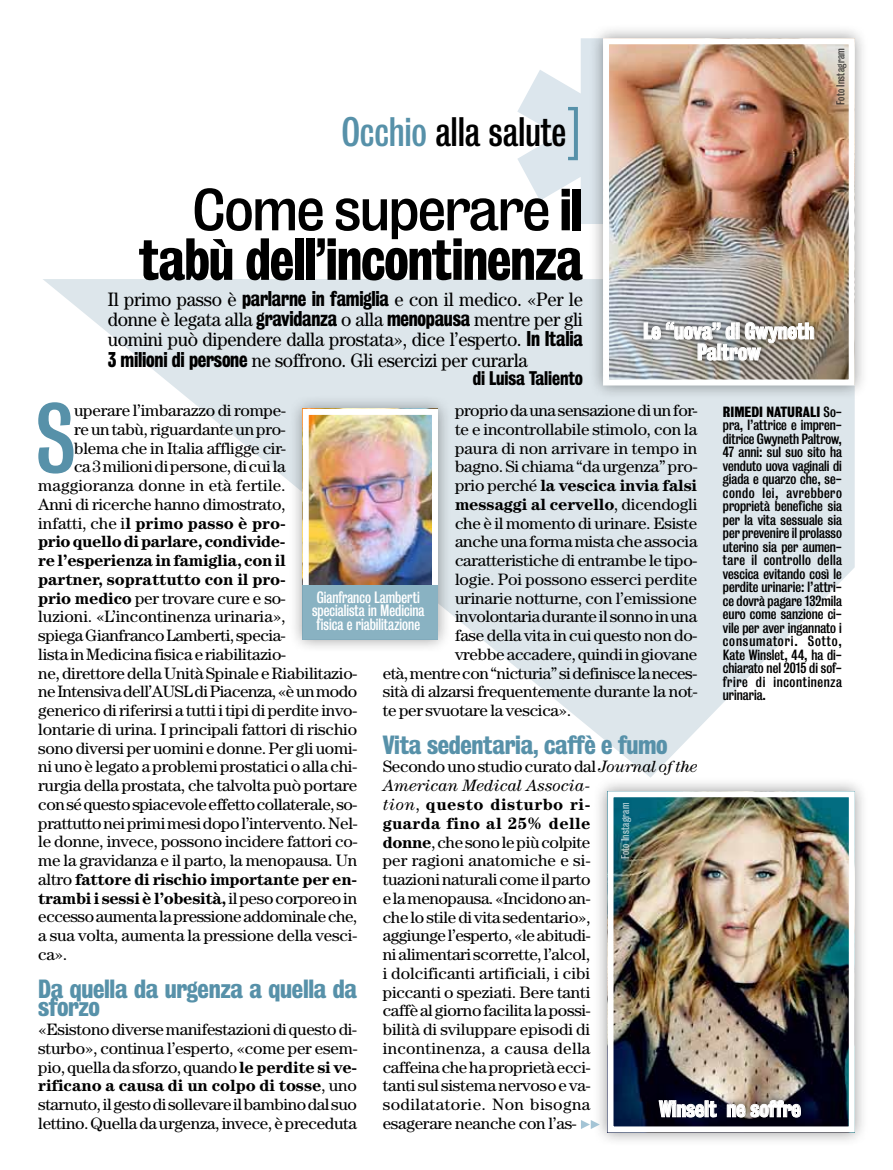
<style>
.page{position:relative;width:893px;height:1170px;background:#fff}
.page>*{position:absolute;margin:0;border:0;box-sizing:border-box;transform-origin:0 0}
.t1{font:89.7px "Bureau Grotesque Three Three";color:#5791a9}
.t2{font:54px "Bureau Grotesque Three Seven";letter-spacing:-.02em;color:#000}
.t3{font:54px "Bureau Grotesque Five Three";letter-spacing:-.04em;color:#000}
.t4{font:37.5px "Bureau Grotesque Three Three";letter-spacing:.01em;color:#000}
.t5{font:24px/18.8px "Bureau Grotesque Three Seven";letter-spacing:-.015em;color:#5791a9}
.t6{font:21px/21px "Bureau Grotesque Three Seven";letter-spacing:-.01em;color:#fff;text-align:center}
.t7{font:19.5px/20.2px "Century Std";letter-spacing:-.015em;color:#000;text-align:justify;scale:.95 1}
.t8{font:18px "Bureau Grotesque Three Seven";letter-spacing:-.01em;color:#000}
.t9{font:16.5px/18.8px "Century Std";letter-spacing:-.015em;color:#000;text-align:justify}
.t10{font:700 16.5px "Century Std";letter-spacing:-.015em;color:#000}
.t11{font:16.5px "Century Std";letter-spacing:.01em;color:#000}
.t12{font:15px/13.5px "Bureau Grotesque Three Three";color:#fff;text-align:center}
.t13{font:13.5px/13.5px "Bureau Grotesque Three Three";color:#000;text-align:justify;scale:1.1 1}
.t14{font:13.5px "Bureau Grotesque Three Seven";color:#000;scale:1.1 1}
.t15{font:10.5px "Bureau Grotesque Three Three";letter-spacing:.015em;color:#000}
.t16{font:10.5px "Bureau Grotesque Three Three";letter-spacing:.02em;color:#fff}
.s1{color:#5791a9}
.s2{font-family:"Bureau Grotesque Three One";font-size:57px;color:#5791a9}
.s3{font-family:"Bureau Grotesque Three Seven"}
.s4{font-weight:400}
.s5{font-style:italic}
.s6{font-weight:700}
.s7{font-family:"Bureau Grotesque Three Three"}
</style>
<div class="page">
<svg style="left:43px;top:279px;width:812px;height:497px;fill:#dde6eb"></svg>
<svg style="left:517px;top:38px;width:72px;height:186px"></svg>
<div style="left:589px;top:24px;width:280px;height:375px;background:#000;opacity:.4"></div>
<img style="left:610px;top:45px;width:238px;height:333px">
<div style="left:603px;top:38px;width:252px;height:347px;border:6px solid #fff"></div>
<div style="left:593px;top:776px;width:276px;height:370px;background:#000;opacity:.4"></div>
<img style="left:614px;top:798px;width:234px;height:327px">
<div style="left:607px;top:791px;width:248px;height:341px;border:6px solid #fff"></div>
<div style="left:288px;top:394px;width:164px;height:259px;background:#000;opacity:.4"></div>
<img style="left:310px;top:416px;width:121px;height:168px">
<div style="left:303px;top:409px;width:135px;height:230px;border:6px solid #fff"></div>
<div style="left:303px;top:585px;width:135px;height:54px;background:#89b2c2"></div>
<svg style="left:581px;top:1119px;width:19px;height:9px"></svg>
<div style="left:635px;top:313px;width:188px;height:56px;background:#000;opacity:.75"></div>
<svg style="left:644px;top:322px;width:170px;height:38px;background:#9f9d99"></svg>
<div style="left:650px;top:1091px;width:159px;height:34px;background:#000;opacity:.75"></div>
<svg style="left:659px;top:1100px;width:58px;height:17px"></svg>
<svg style="left:727px;top:1099px;width:74px;height:18px"></svg>
<h3 class="t4" style="left:342px;top:111px;width:241px"><span class="s1">Occhio</span> alla salute<span class="s2">]</span></h3>
<h2 class="t3" style="left:192px;top:178px;width:392px">Come superare <span class="s3">il</span></h2>
<h2 class="t2" style="left:139px;top:228px;width:445px">tabù dell’incontinenza</h2>
<p class="t7" style="left:108px;top:289px;width:502px">Il primo passo è <span class="s3">parlarne in famiglia</span> e con il medico. «Per le donne è legata alla <span class="s3">gravidanza</span> o alla <span class="s3">menopausa</span> mentre per gli uomini può dipendere dalla prostata», dice l’esperto. <span class="s3">In Italia 3 milioni di persone</span> ne soffrono. Gli esercizi per curarla</p>
<p class="t8" style="left:473px;top:368px;width:112px">di Luisa Taliento</p>
<p class="t15" style="left:834px;top:105px;width:58px;rotate:-90deg">Foto Instagram</p>
<p class="t6" style="left:643px;top:320px;width:173px">Le “uova” di Gwyneth<br>Paltrow</p>
<h1 class="t1" style="left:35px;top:388px;width:42px">S</h1>
<p class="t9" style="left:74px;top:400px;width:213px">uperare l’imbarazzo di rompe-</p>
<p class="t9" style="left:455px;top:400px;width:244px">proprio da una sensazione di un for-</p>
<p class="t9" style="left:455px;top:419px;width:244px">te e incontrollabile stimolo, con la</p>
<p class="t9" style="left:455px;top:438px;width:244px">paura di non arrivare in tempo in</p>
<p class="t9" style="left:455px;top:457px;width:244px">bagno. Si chiama “da urgenza” pro-</p>
<p class="t10" style="left:455px;top:475px;width:244px"><span class="s4">prio perché</span> la vescica invia falsi</p>
<p class="t10" style="left:455px;top:494px;width:244px">messaggi al cervello<span class="s4">, dicendogli</span></p>
<p class="t9" style="left:455px;top:513px;width:244px">che è il momento di urinare. Esiste</p>
<p class="t9" style="left:455px;top:532px;width:244px">anche una forma mista che associa</p>
<p class="t9" style="left:455px;top:550px;width:244px">caratteristiche di entrambe le tipo-</p>
<p class="t9" style="left:455px;top:569px;width:244px">logie. Poi possono esserci perdite</p>
<p class="t9" style="left:455px;top:588px;width:244px">urinarie notturne, con l’emissione</p>
<p class="t9" style="left:455px;top:607px;width:244px">involontaria durante il sonno in una</p>
<p class="t9" style="left:455px;top:625px;width:244px">fase della vita in cui questo non do-</p>
<p class="t9" style="left:455px;top:644px;width:244px">vrebbe accadere, quindi in giovane</p>
<p class="t9" style="left:383px;top:663px;width:316px">età, mentre con “nicturia” si definisce la neces-</p>
<p class="t9" style="left:383px;top:682px;width:316px">sità di alzarsi frequentemente durante la not-</p>
<p class="t9" style="left:383px;top:700px;width:190px">te per svuotare la vescica».</p>
<h3 class="t5" style="left:383px;top:735px;width:286px">Vita sedentaria, caffè e fumo</h3>
<p class="t9" style="left:383px;top:757px;width:316px;text-align:left">Secondo uno studio curato dal <span class="s5">Journal of the<br>American Medical Associa-<br>tion</span>, <span class="s6">questo disturbo ri-<br>guarda fino al 25% delle<br>donne</span>, che sono le più colpite<br>per ragioni anatomiche e si-<br>tuazioni naturali come il parto<br>e la menopausa. «Incidono an-<br>che lo stile di vita sedentario»,<br>aggiunge l’esperto, «le abitudi-<br>ni alimentari scorrette, l’alcol,<br>i dolcificanti artificiali, i cibi<br>piccanti o speziati. Bere tanti<br>caffè al giorno facilita la possi-<br>bilità di sviluppare episodi di<br>incontinenza, a causa della<br>caffeina che ha proprietà ecci-<br>tanti sul sistema nervoso e va&shy;sodilatatorie. Non bisogna<br>esagerare neanche con l’as-</p>
<p class="t14" style="left:723px;top:403px;width:110px">RIMEDI NATURALI <span class="s7">So-</span></p>
<p class="t13" style="left:723px;top:418px;width:110px">pra, l’attrice e impren&shy;ditrice Gwyneth Paltrow, 47 anni: sul suo sito ha venduto uova vaginali di giada e quarzo che, se&shy;condo lei, avrebbero proprietà benefiche sia per la vita sessuale sia per prevenire il prolasso uterino sia per aumen&shy;tare il controllo della vescica evitando così le perdite urinarie: l’attri&shy;ce dovrà pagare 132mila euro come sanzione ci&shy;vile per aver ingannato i consumatori. Sotto, Kate Winslet, 44, ha di&shy;chiarato nel 2015 di sof&shy;frire di incontinenza urinaria.</p>
<p class="t9" style="left:74px;top:419px;width:213px">re un tabù, riguardante un pro-</p>
<p class="t9" style="left:74px;top:438px;width:213px">blema che in Italia affligge cir-</p>
<p class="t9" style="left:74px;top:457px;width:213px">ca 3 milioni di persone, di cui la</p>
<p class="t11" style="left:38px;top:475px;width:249px">maggioranza donne in età fertile.</p>
<p class="t9" style="left:38px;top:494px;width:249px">Anni di ricerche hanno dimostrato,</p>
<p class="t10" style="left:38px;top:513px;width:249px"><span class="s4">infatti, che i</span>l primo passo è pro-</p>
<p class="t10" style="left:38px;top:532px;width:249px">prio quello di parlare, condivide-</p>
<p class="t10" style="left:38px;top:550px;width:249px">re l’esperienza in famiglia, con il</p>
<p class="t10" style="left:38px;top:569px;width:249px">partner, soprattutto con il pro-</p>
<p class="t9" style="left:38px;top:588px;width:249px"><span class="s6">prio medico</span> per trovare cure e so-</p>
<p class="t9" style="left:38px;top:607px;width:249px">luzioni. «L’incontinenza urinaria»,</p>
<p class="t9" style="left:38px;top:625px;width:249px">spiega Gianfranco Lamberti, specia-</p>
<p class="t9" style="left:38px;top:644px;width:249px">lista in Medicina fisica e riabilitazio-</p>
<p class="t9" style="left:38px;top:663px;width:320px">ne, direttore della Unità Spinale e Riabilitazio-</p>
<p class="t9" style="left:38px;top:682px;width:320px">ne Intensiva dell’AUSL di Piacenza, «è un modo</p>
<p class="t9" style="left:38px;top:700px;width:320px">generico di riferirsi a tutti i tipi di perdite invo-</p>
<p class="t9" style="left:38px;top:719px;width:321px">lontarie di urina. I principali fattori di rischio</p>
<p class="t9" style="left:38px;top:738px;width:320px">sono diversi per uomini e donne. Per gli uomi-</p>
<p class="t9" style="left:38px;top:757px;width:320px">ni uno è legato a problemi prostatici o alla chi-</p>
<p class="t9" style="left:38px;top:775px;width:320px">rurgia della prostata, che talvolta può portare</p>
<p class="t9" style="left:38px;top:794px;width:320px">con sé questo spiacevole effetto collaterale, so-</p>
<p class="t9" style="left:38px;top:813px;width:321px">prattutto nei primi mesi dopo l’intervento. Nel-</p>
<p class="t9" style="left:38px;top:832px;width:321px">le donne, invece, possono incidere fattori co-</p>
<p class="t9" style="left:38px;top:850px;width:320px">me la gravidanza e il parto, la menopausa. Un</p>
<p class="t10" style="left:38px;top:869px;width:320px"><span class="s4">altro</span> fattore di rischio importante per en-</p>
<p class="t10" style="left:38px;top:888px;width:320px">trambi i sessi è l’obesità, <span class="s4">il peso corporeo in</span></p>
<p class="t9" style="left:38px;top:907px;width:321px">eccesso aumenta la pressione addominale che,</p>
<p class="t9" style="left:38px;top:925px;width:320px">a sua volta, aumenta la pressione della vesci-</p>
<p class="t9" style="left:38px;top:944px;width:30px">ca».</p>
<h3 class="t5" style="left:38px;top:979px;width:320px">Da quella da urgenza a quella da sforzo</h3>
<p class="t9" style="left:38px;top:1019px;width:321px">«Esistono diverse manifestazioni di questo di&shy;sturbo», continua l’esperto, «come per esem&shy;pio, quella da sforzo, quando <span class="s6">le perdite si ve&shy;rificano a causa di un colpo di tosse</span>, uno starnuto, il gesto di sollevare il bambino dal suo lettino. Quella da urgenza, invece, è preceduta</p>
<p class="t12" style="left:312px;top:590px;width:114px">Gianfranco Lamberti specialista in Medicina fisica e riabilitazione</p>
<p class="t16" style="left:619px;top:859px;width:58px;rotate:-90deg">Foto Instagram</p>
<p class="t6" style="left:659px;top:1098px;width:143px">Winselt ne soffre</p>
</div>
